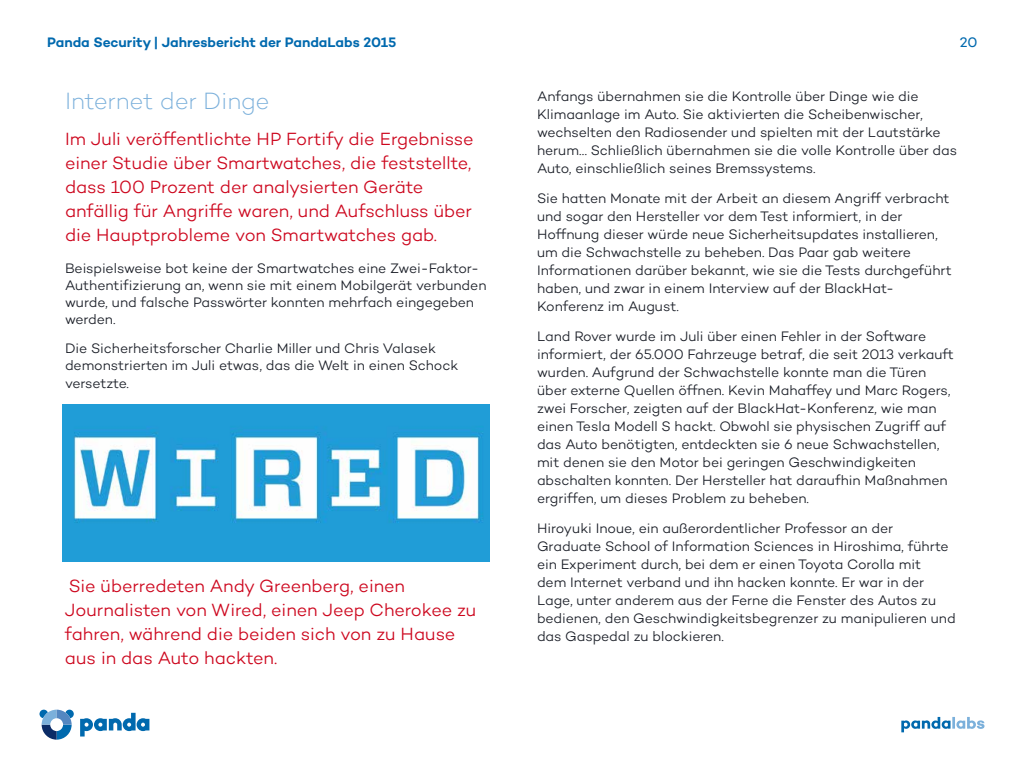
<style>
.page{position:relative;width:1024px;height:768px;background:#fff}
.page>*{position:absolute;margin:0;border:0;box-sizing:border-box;transform-origin:0 0}
.t1{font:200 24px "Campton";letter-spacing:-.005em;color:#7bb0db}
.t2{font:300 18px/24px "Campton";letter-spacing:-.005em;color:#cd071e}
.t3{font:300 14px/18px "Campton";letter-spacing:-.005em;color:#1b1f28}
.t4{font:600 14px "Campton";letter-spacing:-.005em;color:#0069ae}
.t5{font:14px "Campton";color:#0069ae}
</style>
<div class="page">
<svg style="left:901px;top:717px;width:83px;height:15px"></svg>
<svg style="left:40px;top:710px;width:34px;height:30px"></svg>
<svg style="left:80px;top:713px;width:69px;height:24px"></svg>
<img style="left:63px;top:404px;width:426px;height:157px">
<p class="t4" style="left:47px;top:33px;width:351px">Panda Security | Jahresbericht der PandaLabs 2015</p>
<p class="t5" style="left:960px;top:33px;width:19px">20</p>
<h1 class="t1" style="left:65px;top:86px;width:206px">Internet der Dinge</h1>
<p class="t2" style="left:65px;top:127px;width:410px">Im Juli veröffentlichte HP Fortify die Ergebnisse einer Studie über Smartwatches, die feststellte, dass 100 Prozent der analysierten Geräte anfällig für Angriffe waren, und Aufschluss über die Hauptprobleme von Smartwatches gab.</p>
<p class="t3" style="left:65px;top:260px;width:423px;line-height:17px">Beispielsweise bot keine der Smartwatches eine Zwei-Faktor-Authentifizierung an, wenn sie mit einem Mobilgerät verbunden wurde, und falsche Passwörter konnten mehrfach eingegeben werden.</p>
<p class="t3" style="left:65px;top:339px;width:395px;line-height:17.5px">Die Sicherheitsforscher Charlie Miller und Chris Valasek demonstrierten im Juli etwas, das die Welt in einen Schock versetzte.</p>
<p class="t2" style="left:65px;top:574px;width:413px">Sie überredeten Andy Greenberg, einen Journalisten von Wired, einen Jeep Cherokee zu fahren, während die beiden sich von zu Hause aus in das Auto hackten.</p>
<p class="t3" style="left:537px;top:87px;width:422px">Anfangs übernahmen sie die Kontrolle über Dinge wie die Klimaanlage im Auto. Sie aktivierten die Scheibenwischer, wechselten den Radiosender und spielten mit der Lautstärke herum… Schließlich übernahmen sie die volle Kontrolle über das Auto, einschließlich seines Bremssystems.</p>
<p class="t3" style="left:537px;top:189px;width:416px">Sie hatten Monate mit der Arbeit an diesem Angriff verbracht und sogar den Hersteller vor dem Test informiert, in der Hoffnung dieser würde neue Sicherheitsupdates installieren, um die Schwachstelle zu beheben. Das Paar gab weitere Informationen darüber bekannt, wie sie die Tests durchgeführt haben, und zwar in einem Interview auf der BlackHat-Konferenz im August.</p>
<p class="t3" style="left:537px;top:327px;width:418px">Land Rover wurde im Juli über einen Fehler in der Software informiert, der 65.000 Fahrzeuge betraf, die seit 2013 verkauft wurden. Aufgrund der Schwachstelle konnte man die Türen über externe Quellen öffnen. Kevin Mahaffey und Marc Rogers, zwei Forscher, zeigten auf der BlackHat-Konferenz, wie man einen Tesla Modell S hackt. Obwohl sie physischen Zugriff auf das Auto benötigten, entdeckten sie 6 neue Schwachstellen, mit denen sie den Motor bei geringen Geschwindigkeiten abschalten konnten. Der Hersteller hat daraufhin Maßnahmen ergriffen, um dieses Problem zu beheben.</p>
<p class="t3" style="left:537px;top:519px;width:420px">Hiroyuki Inoue, ein außerordentlicher Professor an der Graduate School of Information Sciences in Hiroshima, führte ein Experiment durch, bei dem er einen Toyota Corolla mit<br>dem Internet verband und ihn hacken konnte. Er war in der Lage, unter anderem aus der Ferne die Fenster des Autos zu bedienen, den Geschwindigkeitsbegrenzer zu manipulieren und das Gaspedal zu blockieren.</p>
</div>
